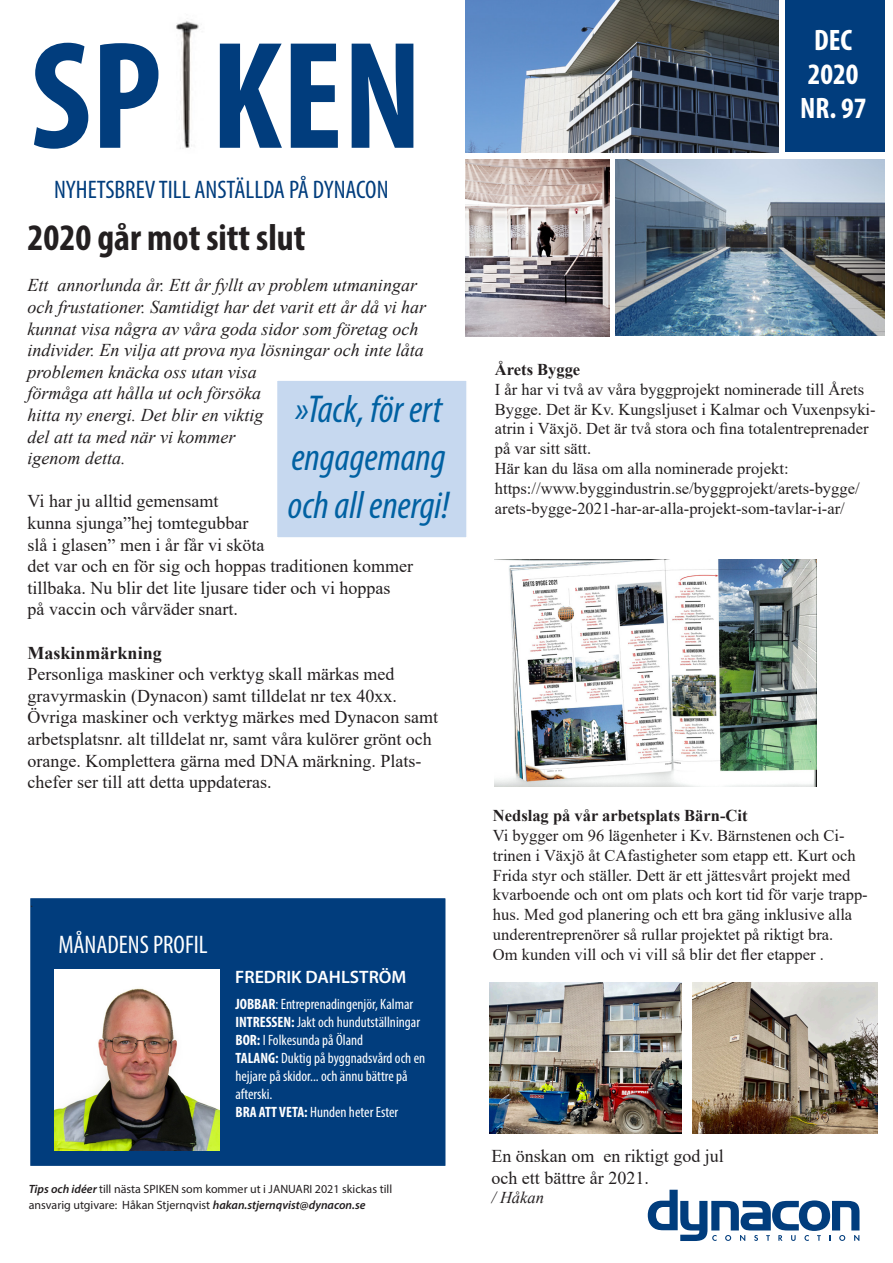
<style>
.page{position:relative;width:893px;height:1263px;background:#fff}
.page>*{position:absolute;margin:0;border:0;box-sizing:border-box;transform-origin:0 0}
.t1{font:700 condensed 154.5px "Myriad Pro";color:#013d7d}
.t2{font:italic condensed 39px/47.8px "Myriad Pro";color:#0161a2}
.t3{font:700 condensed 37.5px "Myriad Pro";color:#231f20}
.t4{font:700 condensed 29.7px/34.2px "Myriad Pro";color:#fff}
.t5{font:condensed 25.5px "Myriad Pro";color:#013d7d}
.t6{font:condensed 25.5px "Myriad Pro";color:#fff}
.t7{font:18px/21.6px "Times New Roman";color:#231f20}
.t8{font:italic 18px/21.6px "Times New Roman";color:#231f20}
.t9{font:600 18px "Myriad Pro";color:#fff}
.t10{font:700 18px "Times New Roman";color:#231f20}
.t11{font:16.5px/19.8px "Times New Roman";color:#231f20}
.t12{font:700 16.5px "Times New Roman";color:#231f20}
.t13{font:italic 16.5px "Times New Roman";color:#231f20}
.t14{font:condensed 15px/18px "Myriad Pro";color:#fff}
.t15{font:12.6px "Times New Roman";color:#231f20}
.t16{font:12px/16.5px "Myriad Pro";color:#231f20}
.s1{font-weight:700}
.s2{font-weight:600;font-style:italic}
</style>
<div class="page">
<div style="left:26px;top:894px;width:424px;height:276px;background:#013d7d"></div>
<div style="left:21px;top:889px;width:433px;height:286px;border:9px solid #fff"></div>
<img style="left:176px;top:21px;width:23px;height:128px">
<svg style="left:648px;top:1190px;width:211px;height:51px"></svg>
<img style="left:465px;top:0;width:313px;height:152px">
<img style="left:465px;top:160px;width:144px;height:176px">
<div style="left:785px;top:0;width:99px;height:152px;background:#013d7d"></div>
<img style="left:616px;top:159px;width:268px;height:177px">
<div style="left:276px;top:379px;width:192px;height:160px;background:#c6d8ef;border:1px solid #fff"></div>
<img style="left:495px;top:559px;width:321px;height:228px">
<img style="left:489px;top:982px;width:192px;height:151px">
<img style="left:693px;top:982px;width:185px;height:151px">
<img style="left:54px;top:970px;width:165px;height:181px">
<p class="t1" style="left:30px;top:0;width:394px">SP KEN</p>
<p class="t5" style="left:54px;top:174px;width:336px">NYHETSBREV TILL ANSTÄLLDA PÅ DYNACON</p>
<p class="t3" style="left:28px;top:214px;width:279px">2020 går mot sitt slut</p>
<p class="t8" style="left:28px;top:274px;width:400px">Ett annorlunda år. Ett år fyllt av problem utmaningar och frustationer. Samtidigt har det varit ett år då vi har kunnat visa några av våra goda sidor som företag och individer. En vilja att prova nya lösningar och inte låta problemen knäcka oss utan visa</p>
<p class="t8" style="left:28px;top:382px;width:235px">förmåga att hålla ut och försöka</p>
<p class="t8" style="left:28px;top:404px;width:237px">hitta ny energi. Det blir en viktig</p>
<p class="t8" style="left:28px;top:425px;width:209px">del att ta med när vi kommer igenom detta.</p>
<p class="t7" style="left:28px;top:490px;width:192px">Vi har ju alltid gemensamt</p>
<p class="t7" style="left:28px;top:512px;width:222px">kunna sjunga”hej tomtegubbar</p>
<p class="t7" style="left:28px;top:533px;width:238px">slå i glasen” men i år får vi sköta</p>
<p class="t7" style="left:28px;top:555px;width:387px">det var och en för sig och hoppas traditionen kommer tillbaka. Nu blir det lite ljusare tider och vi hoppas</p>
<p class="t7" style="left:28px;top:598px;width:212px">på vaccin och vårväder snart.</p>
<p class="t10" style="left:28px;top:640px;width:136px">Maskinmärkning</p>
<p class="t7" style="left:28px;top:663px;width:412px">Personliga maskiner och verktyg skall märkas med gravyrmaskin (Dynacon) samt tilldelat nr tex 40xx.<br>Övriga maskiner och verktyg märkes med Dynacon samt arbetsplatsnr. alt tilldelat nr, samt våra kulörer grönt och orange. Komplettera gärna med DNA märkning. Plats&shy;chefer ser till att detta uppdateras.</p>
<p class="t2" style="left:288px;top:385px;width:163px">»Tack, för ert engagemang och all energi!</p>
<p class="t15" style="left:30px;top:894px;width:5px">.</p>
<p class="t6" style="left:58px;top:929px;width:151px">MÅNADENS PROFIL</p>
<p class="t9" style="left:235px;top:966px;width:173px">FREDRIK DAHLSTRÖM</p>
<p class="t14" style="left:235px;top:995px;width:179px"><span class="s1">JOBBAR</span>: Entreprenadingenjör, Kalmar</p>
<p class="t14" style="left:235px;top:1013px;width:186px"><span class="s1">INTRESSEN:</span> Jakt och hundutställningar<br><span class="s1">BOR:</span> I Folkesunda på Öland</p>
<p class="t14" style="left:235px;top:1049px;width:191px"><span class="s1">TALANG:</span> Duktig på byggnadsvård och en hejjare på skidor... och ännu bättre på afterski.<br><span class="s1">BRA ATT VETA:</span> Hunden heter Ester</p>
<p class="t16" style="left:29px;top:1180px;width:365px"><span class="s2">Tips och idéer</span> till nästa SPIKEN som kommer ut i JANUARI 2021 skickas till ansvarig utgivare: Håkan Stjernqvist <span class="s2">hakan.stjernqvist@dynacon.se</span></p>
<p class="t4" style="left:808px;top:22px;width:52px">DEC<br>2020</p>
<p class="t4" style="left:800px;top:90px;width:68px">NR. 97</p>
<p class="t12" style="left:495px;top:357px;width:87px">Årets Bygge</p>
<p class="t11" style="left:495px;top:379px;width:382px">I år har vi två av våra byggprojekt nominerade till Årets Bygge. Det är Kv. Kungsljuset i Kalmar och Vuxenpsyki&shy;atrin i Växjö. Det är två stora och fina totalentreprenader på var sitt sätt.</p>
<p class="t11" style="left:495px;top:458px;width:295px">Här kan du läsa om alla nominerade projekt:</p>
<p class="t11" style="left:495px;top:478px;width:366px">https://www.byggindustrin.se/byggprojekt/arets-bygge/ arets-bygge-2021-har-ar-alla-projekt-som-tavlar-i-ar/</p>
<p class="t12" style="left:493px;top:804px;width:256px">Nedslag på vår arbetsplats Bärn-Cit</p>
<p class="t11" style="left:493px;top:825px;width:376px">Vi bygger om 96 lägenheter i Kv. Bärnstenen och Ci&shy;trinen i Växjö åt CAfastigheter som etapp ett. Kurt och Frida styr och ställer. Dett är ett jättesvårt projekt med kvarboende och ont om plats och kort tid för varje trapp&shy;hus. Med god planering och ett bra gäng inklusive alla underentreprenörer så rullar projektet på riktigt bra.</p>
<p class="t11" style="left:493px;top:944px;width:332px">Om kunden vill och vi vill så blir det fler etapper .</p>
<p class="t7" style="left:491px;top:1145px;width:234px">En önskan om en riktigt god jul och ett bättre år 2021.</p>
<p class="t13" style="left:491px;top:1186px;width:54px">/ Håkan</p>
</div>
